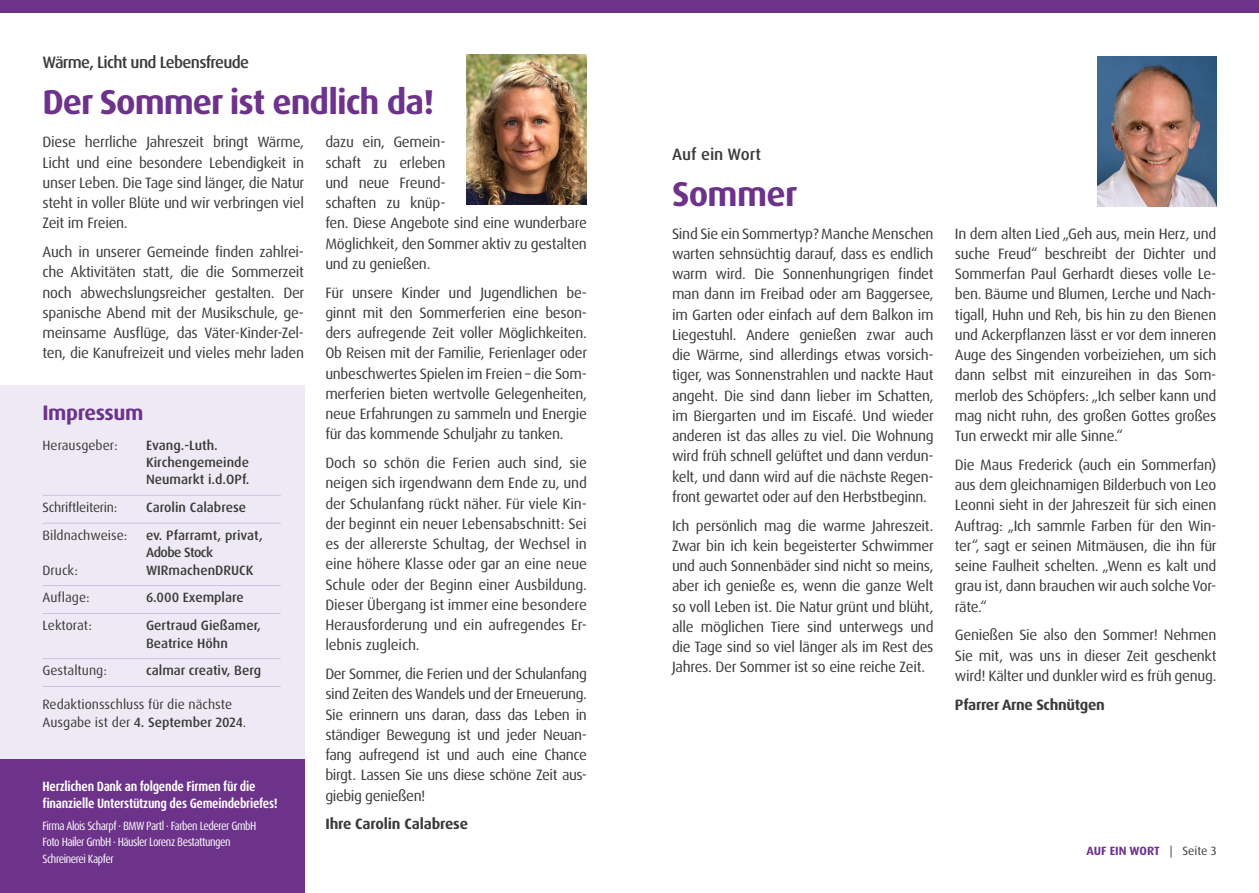
<style>
.page{position:relative;width:1259px;height:893px;background:#fff}
.page>*{position:absolute;margin:0;border:0;box-sizing:border-box;transform-origin:0 0}
.t1{font:700 34.5px "Dax Pro";letter-spacing:-.03em;color:#6d338b}
.t2{font:700 21px "Dax Pro";letter-spacing:-.02em;color:#6d338b}
.t3{font:500 16.5px "Dax Pro";letter-spacing:-.04em;color:#3a3a39}
.t4{font:500 16.5px "Dax Pro";color:#3a3a39}
.t5{font:15px/20.2px "Dax Pro";letter-spacing:-.02em;color:#3a3a39;text-align:justify}
.t6{font:700 15px "Dax Pro";letter-spacing:-.02em;color:#3a3a39}
.t7{font:500 13.5px/17.2px "Dax Pro";color:#3a3a39}
.t8{font:13.5px/17.2px "Dax Pro";color:#3a3a39}
.t9{font:700 condensed 13.5px/17.4px "Dax Pro";letter-spacing:-.02em;color:#fff}
.t10{font:13.5px "Dax Pro";letter-spacing:-.02em;color:#3a3a39}
.t11{font:condensed 12px/16.5px "Dax Pro";letter-spacing:-.04em;color:#fff}
.t12{font:700 12px "Dax Pro";color:#6d338b}
.s1{font-weight:500}
.s2{font-weight:400;color:#3a3a39}
</style>
<div class="page">
<div style="left:0;top:0;width:629px;height:13px;background:#6d338b"></div>
<div style="left:629px;top:0;width:630px;height:13px;background:#6d338b"></div>
<div style="left:0;top:386px;width:304px;height:507px;background:#eeeaf5"></div>
<hr style="left:43px;top:495px;width:238px;height:1px;background:#cfc0df">
<hr style="left:43px;top:523px;width:238px;height:1px;background:#cfc0df">
<hr style="left:43px;top:585px;width:238px;height:1px;background:#cfc0df">
<hr style="left:43px;top:613px;width:238px;height:1px;background:#cfc0df">
<hr style="left:43px;top:658px;width:238px;height:1px;background:#cfc0df">
<hr style="left:43px;top:686px;width:238px;height:1px;background:#cfc0df">
<img style="left:467px;top:54px;width:120px;height:151px">
<div style="left:0;top:760px;width:304px;height:133px;background:#6d338b"></div>
<img style="left:1097px;top:56px;width:119px;height:151px">
<p class="t3" style="left:43px;top:52px;width:208px">Wärme, Licht und Lebensfreude</p>
<h1 class="t1" style="left:43px;top:80px;width:393px">Der Sommer ist endlich da!</h1>
<p class="t5" style="left:43px;top:132px;width:263px">Diese herrliche Jahreszeit bringt Wärme, Licht und eine besondere Lebendigkeit in unser Leben. Die Tage sind länger, die Natur steht in voller Blüte und wir verbringen viel Zeit im Freien.</p>
<p class="t5" style="left:43px;top:242px;width:263px">Auch in unserer Gemeinde finden zahlrei&shy;che Aktivitäten statt, die die Sommerzeit noch abwechslungsreicher gestalten. Der spanische Abend mit der Musikschule, ge&shy;meinsame Ausflüge, das Väter-Kinder-Zel&shy;ten, die Kanufreizeit und vieles mehr laden</p>
<p class="t5" style="left:325px;top:132px;width:263px;text-align:left">dazu ein, Gemein-<br>schaft zu erleben<br>und neue Freund-<br>schaften zu knüp-<br>fen. Diese Angebote sind eine wunderbare<br>Möglichkeit, den Sommer aktiv zu gestalten und zu genießen.</p>
<p class="t5" style="left:325px;top:282px;width:263px">Für unsere Kinder und Jugendlichen be&shy;ginnt mit den Sommerferien eine beson&shy;ders aufregende Zeit voller Möglichkeiten.<br>Ob Reisen mit der Familie, Ferienlager oder unbeschwertes Spielen im Freien – die Som&shy;merferien bieten wertvolle Gelegenheiten, neue Erfahrungen zu sammeln und Energie für das kommende Schuljahr zu tanken.</p>
<p class="t5" style="left:325px;top:453px;width:263px">Doch so schön die Ferien auch sind, sie neigen sich irgendwann dem Ende zu, und der Schulanfang rückt näher. Für viele Kin&shy;der beginnt ein neuer Lebensabschnitt: Sei es der allererste Schultag, der Wechsel in eine höhere Klasse oder gar an eine neue Schule oder der Beginn einer Ausbildung.<br>Dieser Übergang ist immer eine besondere Herausforderung und ein aufregendes Er&shy;lebnis zugleich.</p>
<p class="t5" style="left:325px;top:664px;width:263px">Der Sommer, die Ferien und der Schulanfang sind Zeiten des Wandels und der Erneuerung.<br>Sie erinnern uns daran, dass das Leben in ständiger Bewegung ist und jeder Neuan&shy;fang aufregend ist und auch eine Chance birgt. Lassen Sie uns diese schöne Zeit aus&shy;giebig genießen!</p>
<p class="t6" style="left:325px;top:814px;width:144px">Ihre Carolin Calabrese</p>
<h2 class="t2" style="left:43px;top:399px;width:102px">Impressum</h2>
<p class="t8" style="left:43px;top:437px;width:77px">Herausgeber:</p>
<p class="t7" style="left:146px;top:437px;width:105px">Evang.-Luth.<br>Kirchengemeinde<br>Neumarkt i.d.OPf.</p>
<p class="t10" style="left:43px;top:499px;width:76px">Schriftleiterin:</p>
<p class="t7" style="left:146px;top:499px;width:102px">Carolin Calabrese</p>
<p class="t8" style="left:43px;top:527px;width:86px">Bildnachweise:</p>
<p class="t7" style="left:146px;top:527px;width:118px">ev. Pfarramt, privat,<br>Adobe Stock</p>
<p class="t8" style="left:43px;top:561px;width:37px">Druck:</p>
<p class="t7" style="left:146px;top:561px;width:109px">WIRmachenDRUCK</p>
<p class="t8" style="left:43px;top:589px;width:49px">Auflage:</p>
<p class="t7" style="left:146px;top:589px;width:99px">6.000 Exemplare</p>
<p class="t8" style="left:43px;top:617px;width:51px">Lektorat:</p>
<p class="t7" style="left:146px;top:617px;width:116px">Gertraud Gießamer,<br>Beatrice Höhn</p>
<p class="t8" style="left:43px;top:662px;width:66px">Gestaltung:</p>
<p class="t7" style="left:146px;top:662px;width:117px">calmar creativ, Berg</p>
<p class="t8" style="left:43px;top:696px;width:205px">Redaktionsschluss für die nächste<br>Ausgabe ist der <span class="s1">4. September 2024</span>.</p>
<p class="t9" style="left:43px;top:777px;width:237px">Herzlichen Dank an folgende Firmen für die finanzielle Unterstützung des Gemeindebriefes!</p>
<p class="t11" style="left:43px;top:818px;width:215px">Firma Alois Scharpf · BMW Partl · Farben Lederer GmbH<br>Foto Hailer GmbH · Häusler Lorenz Bestattungen<br>Schreinerei Kapfer</p>
<p class="t4" style="left:672px;top:143px;width:91px">Auf ein Wort</p>
<h1 class="t1" style="left:672px;top:171px;width:127px">Sommer</h1>
<p class="t5" style="left:672px;top:223px;width:263px">Sind Sie ein Sommertyp? Manche Menschen warten sehnsüchtig darauf, dass es endlich warm wird. Die Sonnenhungrigen findet man dann im Freibad oder am Baggersee, im Garten oder einfach auf dem Balkon im Liegestuhl. Andere genießen zwar auch die Wärme, sind allerdings etwas vorsich&shy;tiger, was Sonnenstrahlen und nackte Haut angeht. Die sind dann lieber im Schatten, im Biergarten und im Eiscafé. Und wieder anderen ist das alles zu viel. Die Wohnung wird früh schnell gelüftet und dann verdun&shy;kelt, und dann wird auf die nächste Regen&shy;front gewartet oder auf den Herbstbeginn.</p>
<p class="t5" style="left:672px;top:515px;width:263px">Ich persönlich mag die warme Jahreszeit.<br>Zwar bin ich kein begeisterter Schwimmer und auch Sonnenbäder sind nicht so meins, aber ich genieße es, wenn die ganze Welt so voll Leben ist. Die Natur grünt und blüht, alle möglichen Tiere sind unterwegs und die Tage sind so viel länger als im Rest des Jahres. Der Sommer ist so eine reiche Zeit.</p>
<p class="t5" style="left:955px;top:223px;width:263px">In dem alten Lied „Geh aus, mein Herz, und suche Freud“ beschreibt der Dichter und Sommerfan Paul Gerhardt dieses volle Le&shy;ben. Bäume und Blumen, Lerche und Nach&shy;tigall, Huhn und Reh, bis hin zu den Bienen und Ackerpflanzen lässt er vor dem inneren Auge des Singenden vorbeiziehen, um sich dann selbst mit einzureihen in das Som&shy;merlob des Schöpfers: „Ich selber kann und mag nicht ruhn, des großen Gottes großes Tun erweckt mir alle Sinne.“</p>
<p class="t5" style="left:955px;top:455px;width:263px">Die Maus Frederick (auch ein Sommerfan) aus dem gleichnamigen Bilderbuch von Leo Leonni sieht in der Jahreszeit für sich einen Auftrag: „Ich sammle Farben für den Win&shy;ter“, sagt er seinen Mitmäusen, die ihn für seine Faulheit schelten. „Wenn es kalt und grau ist, dann brauchen wir auch solche Vor&shy;räte.“</p>
<p class="t5" style="left:955px;top:625px;width:263px">Genießen Sie also den Sommer! Nehmen Sie mit, was uns in dieser Zeit geschenkt wird! Kälter und dunkler wird es früh genug.</p>
<p class="t6" style="left:955px;top:695px;width:152px">Pfarrer Arne Schnütgen</p>
<p class="t12" style="left:1086px;top:843px;width:132px">AUF EIN WORT <span class="s2">| Seite 3</span></p>
</div>
